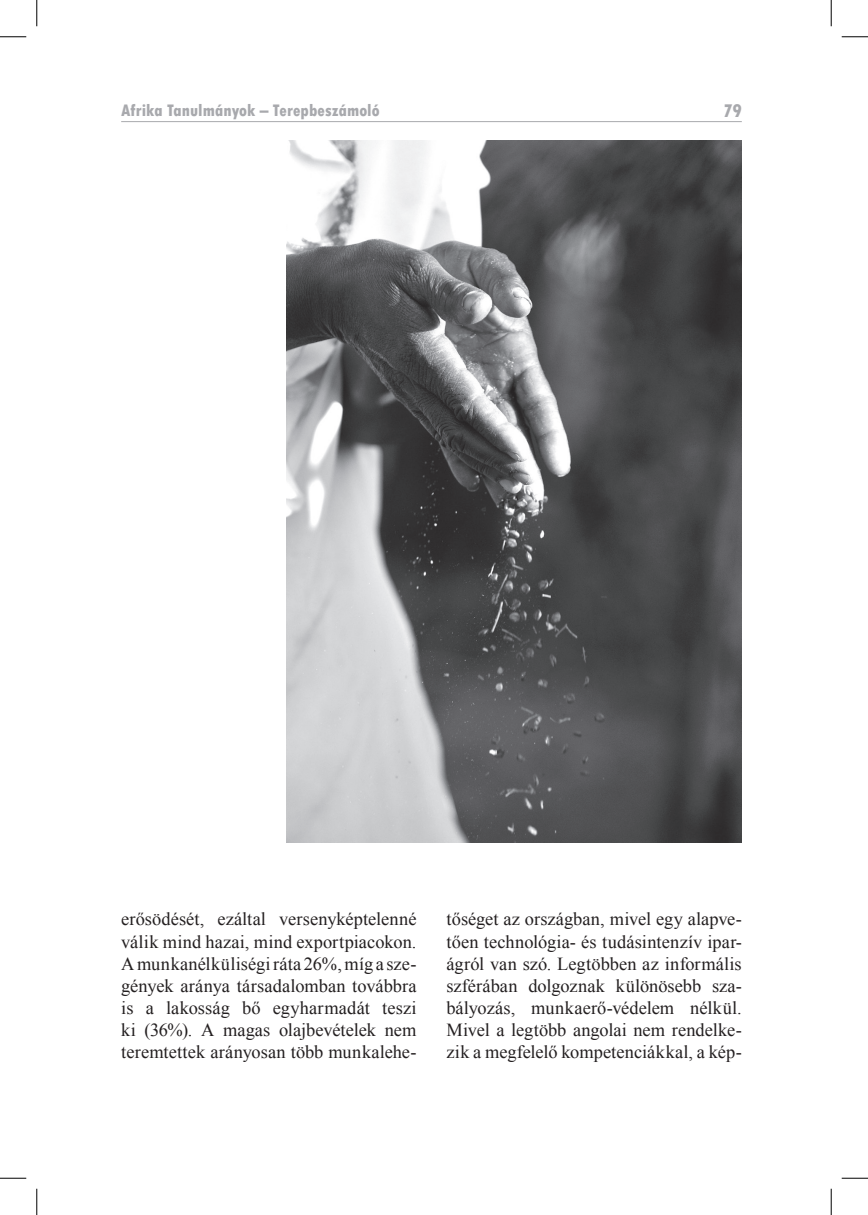
<style>
.page{position:relative;width:868px;height:1215px;background:#fff}
.page>*{position:absolute;margin:0;border:0;box-sizing:border-box;transform-origin:0 0}
.t1{font:800 condensed 19.25px "Tw Cen";color:#a8a9ad}
.t2{font:18.38px/22.1px "Times New Roman";color:#231f20;text-align:justify}
.t3{font:800 condensed 17.5px "Tw Cen";color:#a8a9ad}
</style>
<div class="page">
<hr style="left:121px;top:121px;width:620px;height:1px;background:#a8a9ad">
<img style="left:286px;top:141px;width:455px;height:701px">
<svg style="left:0;top:36px;width:26px;height:1px"></svg>
<svg style="left:841px;top:36px;width:26px;height:1px"></svg>
<svg style="left:0;top:1177px;width:26px;height:1px"></svg>
<svg style="left:841px;top:1177px;width:26px;height:1px"></svg>
<svg style="left:36px;top:0;width:1px;height:26px"></svg>
<svg style="left:36px;top:1188px;width:1px;height:26px"></svg>
<svg style="left:830px;top:0;width:1px;height:26px"></svg>
<svg style="left:830px;top:1188px;width:1px;height:26px"></svg>
<p class="t3" style="left:121px;top:100px;width:260px">Afrika Tanulmányok – Terepbeszámoló</p>
<p class="t1" style="left:722px;top:99px;width:20px">79</p>
<p class="t2" style="left:121px;top:908px;width:297px">erősödését, ezáltal versenyképtelenné válik mind hazai, mind exportpiacokon.<br>A munkanélküliségi ráta 26%, míg a sze&shy;gények aránya társadalomban továbbra is a lakosság bő egyharmadát teszi ki (36%). A magas olajbevételek nem teremtettek arányosan több munkalehe-</p>
<p class="t2" style="left:446px;top:908px;width:297px">tőséget az országban, mivel egy alapve&shy;tően technológia- és tudásintenzív ipar&shy;ágról van szó. Legtöbben az informális szférában dolgoznak különösebb sza&shy;bályozás, munkaerő-védelem nélkül.<br>Mivel a legtöbb angolai nem rendelke&shy;zik a megfelelő kompetenciákkal, a kép-</p>
</div>
